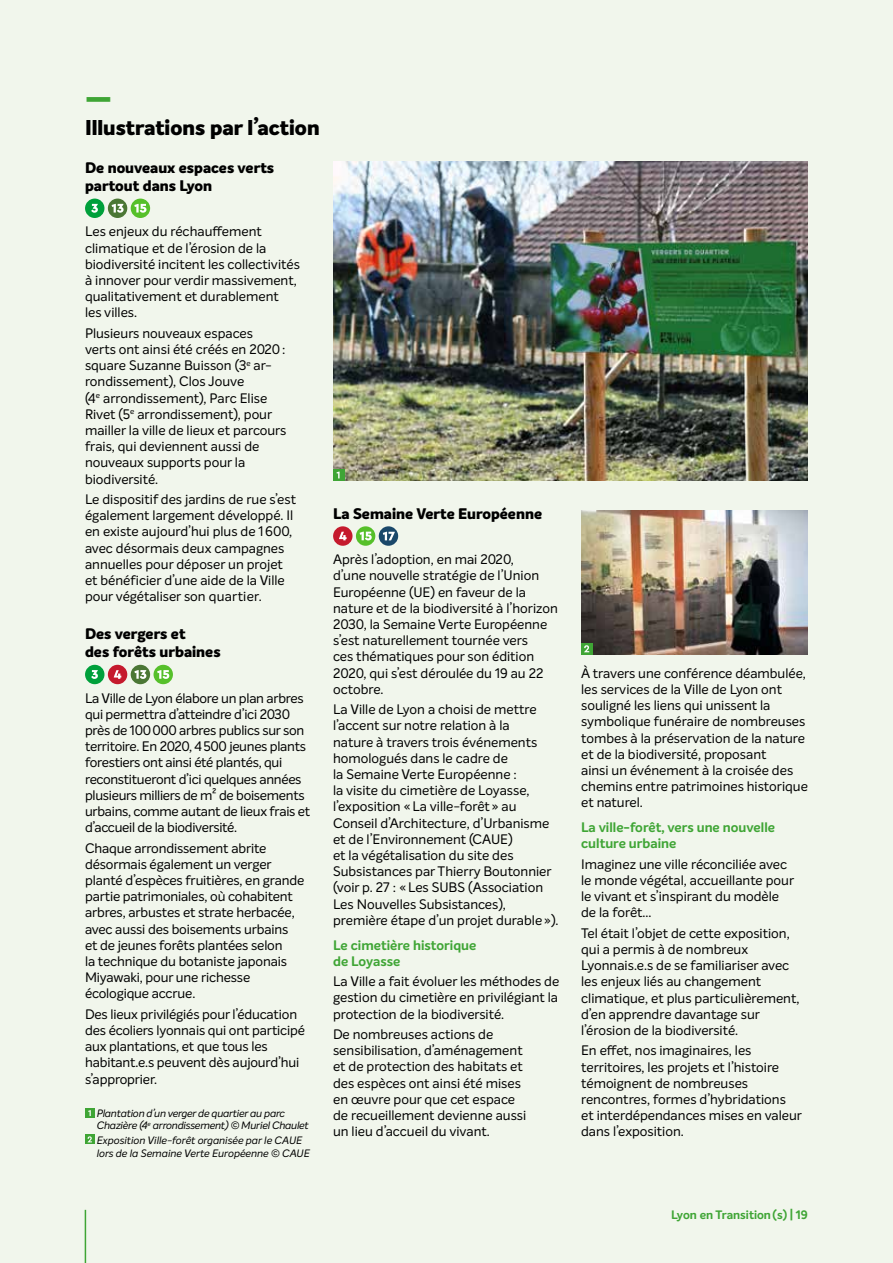
<style>
.page{position:relative;width:893px;height:1263px;background:#fff}
.page>*{position:absolute;margin:0;border:0;box-sizing:border-box;transform-origin:0 0}
.t1{font:800 31.5px "Intelo";color:#3fa535}
.t2{font:800 21px "Intelo";color:#000}
.t3{font:800 15px/18px "Intelo";color:#000}
.t4{font:13.5px/16.2px "Intelo";color:#000}
.t5{font:13.5px/16.2px "Intelo";letter-spacing:-.02em;color:#000}
.t6{font:700 13.5px/16.2px "Intelo";color:#3fa535}
.t7{font:700 12px "Intelo";letter-spacing:-.01em;color:#3fa535}
.t8{font:italic 10.5px/12.6px "Intelo";letter-spacing:-.02em;color:#000}
.t9{font:italic 10.5px/12.6px "Intelo";color:#000}
</style>
<div class="page">
<div style="left:1px;top:0;width:892px;height:1263px;background:#f1f6ec"></div>
<hr style="left:85px;top:1210px;width:1px;height:53px;background:#3fa535">
<div style="left:131px;top:665px;width:19px;height:19px;background:#4b7735;border-radius:50%"></div>
<svg style="left:134px;top:670px;width:12px;height:9px"></svg>
<div style="left:154px;top:665px;width:19px;height:19px;background:#56c02a;border-radius:50%"></div>
<svg style="left:157px;top:670px;width:12px;height:9px"></svg>
<div style="left:85px;top:665px;width:19px;height:19px;background:#00a03b;border-radius:50%"></div>
<svg style="left:91px;top:670px;width:7px;height:9px"></svg>
<div style="left:108px;top:665px;width:19px;height:19px;background:#c51a2d;border-radius:50%"></div>
<svg style="left:114px;top:670px;width:7px;height:9px"></svg>
<div style="left:108px;top:199px;width:19px;height:19px;background:#4b7735;border-radius:50%"></div>
<svg style="left:112px;top:204px;width:12px;height:9px"></svg>
<div style="left:131px;top:199px;width:19px;height:19px;background:#56c02a;border-radius:50%"></div>
<svg style="left:134px;top:204px;width:12px;height:9px"></svg>
<div style="left:85px;top:199px;width:19px;height:19px;background:#00a03b;border-radius:50%"></div>
<svg style="left:91px;top:204px;width:7px;height:9px"></svg>
<svg style="left:356px;top:526px;width:19px;height:20px"></svg>
<svg style="left:360px;top:532px;width:12px;height:8px"></svg>
<svg style="left:379px;top:526px;width:19px;height:20px"></svg>
<svg style="left:383px;top:532px;width:12px;height:8px"></svg>
<div style="left:333px;top:526px;width:19px;height:20px;background:#c51a2d;border-radius:50%"></div>
<svg style="left:339px;top:532px;width:8px;height:8px"></svg>
<img style="left:581px;top:510px;width:227px;height:144px">
<svg style="left:581px;top:643px;width:11px;height:11px"></svg>
<svg style="left:584px;top:645px;width:5px;height:7px"></svg>
<div style="left:85px;top:1108px;width:9px;height:10px;background:#3fa535"></div>
<svg style="left:88px;top:1110px;width:3px;height:6px"></svg>
<svg style="left:85px;top:1135px;width:9px;height:9px"></svg>
<svg style="left:88px;top:1136px;width:4px;height:6px"></svg>
<img style="left:333px;top:162px;width:475px;height:318px">
<div style="left:333px;top:469px;width:11px;height:11px;background:#3fa535"></div>
<svg style="left:336px;top:471px;width:4px;height:7px"></svg>
<h1 class="t1" style="left:85px;top:78px;width:28px">—</h1>
<h2 class="t2" style="left:85px;top:114px;width:236px">Illustrations par l’action</h2>
<p class="t3" style="left:85px;top:159px;width:191px">De nouveaux espaces verts partout dans Lyon</p>
<p class="t4" style="left:85px;top:223px;width:216px">Les enjeux du réchauffement climatique et de l’érosion de la biodiversité incitent les collectivités à innover pour verdir massivement, qualitativement et durablement<br>les villes.</p>
<p class="t4" style="left:85px;top:325px;width:203px">Plusieurs nouveaux espaces verts ont ainsi été créés en 2020: square Suzanne Buisson (3<sup>e</sup> ar&shy;rondissement), Clos Jouve<br>(4<sup>e</sup> arrondissement), Parc Elise<br>Rivet (5<sup>e</sup> arrondissement), pour mailler la ville de lieux et parcours frais, qui deviennent aussi de nouveaux supports pour la biodiversité.</p>
<p class="t4" style="left:85px;top:491px;width:213px">Le dispositif des jardins de rue s’est également largement développé. I l en existe aujourd’hui plus de 1600, avec désormais deux campagnes annuelles pour déposer un projet et bénéficier d’une aide de la Ville pour végétaliser son quartier.</p>
<p class="t3" style="left:85px;top:626px;width:137px">Des vergers et<br>des forêts urbaines</p>
<p class="t5" style="left:85px;top:690px;width:227px">La Ville de Lyon élabore un plan arbres qui permettra d’atteindre d’ici 2030 près de 100000 arbres publics sur son territoire. En 2020, 4500 jeunes plants forestiers ont ainsi été plantés, qui reconstitueront d’ici quelques années plusieurs milliers de m² de boisements urbains, comme autant de lieux frais et d’accueil de la biodiversité.</p>
<p class="t4" style="left:85px;top:840px;width:221px">Chaque arrondissement abrite désormais également un verger planté d’espèces fruitières, en grande partie patrimoniales, où cohabitent arbres, arbustes et strate herbacée, avec aussi des boisements urbains<br>et de jeunes forêts plantées selon<br>la technique du botaniste japonais<br>Miyawaki, pour une richesse écologique accrue.</p>
<p class="t4" style="left:85px;top:1006px;width:222px">Des lieux privilégiés pour l’éducation des écoliers lyonnais qui ont participé aux plantations, et que tous les habitant.e.s peuvent dès aujourd’hui s’approprier.</p>
<p class="t8" style="left:97px;top:1107px;width:214px">Plantation d’un verger de quartier au parc<br>Chazière (4<sup>e</sup> arrondissement) © Muriel Chaulet</p>
<p class="t9" style="left:97px;top:1134px;width:215px">Exposition Ville-forêt organisée par le CAUE lors de la Semaine Verte Européenne © CAUE</p>
<p class="t3" style="left:333px;top:505px;width:211px">La Semaine Verte Européenne</p>
<p class="t4" style="left:333px;top:551px;width:226px">Après l’adoption, en mai 2020,<br>d’une nouvelle stratégie de l’Union<br>Européenne (UE) en faveur de la nature et de la biodiversité à l’horizon<br>2030, la Semaine Verte Européenne s’est naturellement tournée vers<br>ces thématiques pour son édition<br>2020, qui s’est déroulée du 19 au 22 octobre.</p>
<p class="t4" style="left:333px;top:701px;width:227px">La Ville de Lyon a choisi de mettre l’accent sur notre relation à la<br>nature à travers trois événements homologués dans le cadre de<br>la Semaine Verte Européenne :<br>la visite du cimetière de Loyasse, l’exposition «La ville-forêt» au Conseil d’Architecture, d’Urbanisme et de l’Environnement (CAUE)<br>et la végétalisation du site des Subsistances par Thierry Boutonnier (voir p. 27 : «Les SUBS (Association Les Nouvelles Subsistances), première étape d’un projet durable»).</p>
<p class="t6" style="left:333px;top:937px;width:145px">Le cimetière historique de Loyasse</p>
<p class="t4" style="left:333px;top:973px;width:228px;text-align:justify">La Ville a fait évoluer les méthodes de gestion du cimetière en privilégiant la protection de la biodiversité.</p>
<p class="t4" style="left:333px;top:1026px;width:195px">De nombreuses actions de sensibilisation, d’aménagement et de protection des habitats et des espèces ont ainsi été mises en œuvre pour que cet espace de recueillement devienne aussi un lieu d’accueil du vivant.</p>
<p class="t4" style="left:581px;top:665px;width:228px">À travers une conférence déambulée, les services de la Ville de Lyon ont souligné les liens qui unissent la symbolique funéraire de nombreuses tombes à la préservation de la nature et de la biodiversité, proposant<br>ainsi un événement à la croisée des chemins entre patrimoines historique et naturel.</p>
<p class="t6" style="left:581px;top:819px;width:195px">La ville-forêt, vers une nouvelle culture urbaine</p>
<p class="t4" style="left:581px;top:856px;width:215px">I maginez une ville réconciliée avec le monde végétal, accueillante pour le vivant et s’inspirant du modèle de la forêt...</p>
<p class="t4" style="left:581px;top:925px;width:220px">Tel était l’objet de cette exposition, qui a permis à de nombreux Lyonnais.e.s de se familiariser avec les enjeux liés au changement climatique, et plus particulièrement, d’en apprendre davantage sur l’érosion de la biodiversité.</p>
<p class="t4" style="left:581px;top:1042px;width:222px">En effet, nos imaginaires, les territoires, les projets et l’histoire témoignent de nombreuses rencontres, formes d’hybridations<br>et interdépendances mises en valeur dans l’exposition.</p>
<p class="t7" style="left:671px;top:1207px;width:138px">Lyon en Transition(s) | 19</p>
</div>
